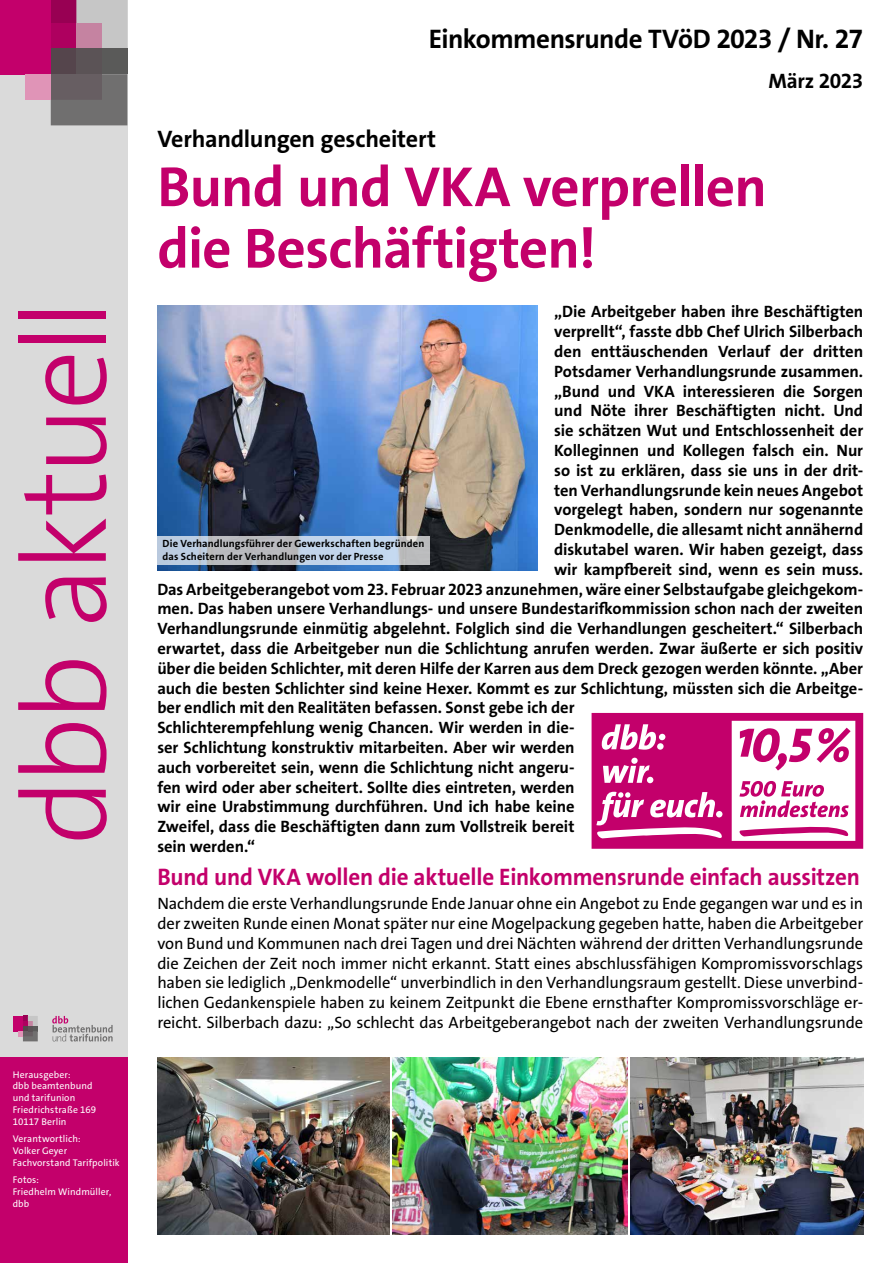
<style>
.page{position:relative;width:893px;height:1263px;background:#fff}
.page>*{position:absolute;margin:0;border:0;box-sizing:border-box;transform-origin:0 0}
.t1{font:300 120px "The Sans Os F";letter-spacing:-.045em;color:#c3006b}
.t2{font:700 57px/61.5px "The Sans Os F";letter-spacing:-.015em;color:#c3006b}
.t3{font:700 27px "The Sans Os F";letter-spacing:-.02em;color:#000}
.t4{font:700 24px "The Sans Os F";letter-spacing:-.01em;color:#c3006b;scale:.96 1}
.t5{font:700 24px "The Sans Os F";letter-spacing:-.01em;color:#000}
.t6{font:700 21px "The Sans Os F";letter-spacing:-.02em;color:#000}
.t7{font:700 16.5px "The Sans Os F";letter-spacing:-.005em;color:#000}
.t8{font:16.5px/19.8px "The Sans Os F";letter-spacing:-.01em;color:#000;text-align:justify}
.t9{font:700 10.5px/12.6px "The Sans Os F";letter-spacing:.01em;color:#000}
.t10{font:9.75px/11.7px "The Sans Os F";letter-spacing:.01em;color:#fff}
</style>
<div class="page">
<div style="left:0;top:0;width:127px;height:1263px;background:#dadada"></div>
<div style="left:0;top:0;width:51px;height:74px;background:#c3006b"></div>
<div style="left:51px;top:0;width:25px;height:23px;background:#980053"></div>
<div style="left:51px;top:23px;width:25px;height:26px;background:#ae005f"></div>
<div style="left:51px;top:49px;width:25px;height:25px;background:#55454c"></div>
<svg style="left:76px;top:0;width:51px;height:49px;background:#c3b1b9"></svg>
<div style="left:76px;top:49px;width:26px;height:25px;background:#5b5356"></div>
<div style="left:102px;top:49px;width:25px;height:25px;background:#5a5a59"></div>
<svg style="left:51px;top:74px;width:76px;height:51px;background:#6d696a"></svg>
<div style="left:25px;top:74px;width:26px;height:26px;background:#e094b7"></div>
<div style="left:0;top:1057px;width:127px;height:206px;background:#c3006b"></div>
<svg style="left:52px;top:1016px;width:61px;height:25px"></svg>
<div style="left:13px;top:1016px;width:10px;height:15px;background:#c3006b"></div>
<svg style="left:18px;top:1016px;width:20px;height:25px"></svg>
<img style="left:157px;top:305px;width:380px;height:265px">
<svg style="left:157px;top:536px;width:273px;height:29px;background:#bdc7d4"></svg>
<img style="left:157px;top:1057px;width:233px;height:177px">
<img style="left:630px;top:1057px;width:233px;height:177px">
<img style="left:393px;top:1057px;width:234px;height:177px">
<div style="left:592px;top:708px;width:271px;height:135px;background:linear-gradient(to right,#fdf7fa,#fdf7fa)"></div>
<svg style="left:592px;top:713px;width:271px;height:136px"></svg>
<h3 class="t3" style="left:429px;top:21px;width:436px">Einkommensrunde TVöD 2023 / Nr. 27</h3>
<p class="t6" style="left:768px;top:68px;width:96px">März 2023</p>
<h3 class="t5" style="left:157px;top:123px;width:280px">Verhandlungen gescheitert</h3>
<h2 class="t2" style="left:157px;top:157px;width:611px">Bund und VKA verprellen die Beschäftigten!</h2>
<h1 class="t1" style="left:-12px;top:845px;width:547px;rotate:-90deg">dbb aktuell</h1>
<p class="t7" style="left:554px;top:301px;width:311px">„Die Arbeitgeber haben ihre Beschäftigten</p>
<p class="t7" style="left:554px;top:321px;width:310px">verprellt“, fasste dbb Chef Ulrich Silberbach</p>
<p class="t7" style="left:554px;top:341px;width:310px">den enttäuschenden Verlauf der dritten</p>
<p class="t7" style="left:554px;top:361px;width:310px">Potsdamer Verhandlungsrunde zusammen.</p>
<p class="t7" style="left:554px;top:380px;width:310px">„Bund und VKA interessieren die Sorgen</p>
<p class="t7" style="left:554px;top:400px;width:311px">und Nöte ihrer Beschäftigten nicht. Und</p>
<p class="t7" style="left:554px;top:420px;width:310px">sie schätzen Wut und Entschlossenheit der</p>
<p class="t7" style="left:554px;top:440px;width:310px">Kolleginnen und Kollegen falsch ein. Nur</p>
<p class="t7" style="left:554px;top:460px;width:310px">so ist zu erklären, dass sie uns in der drit-</p>
<p class="t7" style="left:554px;top:479px;width:310px">ten Verhandlungsrunde kein neues Angebot</p>
<p class="t7" style="left:554px;top:499px;width:311px">vorgelegt haben, sondern nur sogenannte</p>
<p class="t7" style="left:554px;top:519px;width:310px">Denkmodelle, die allesamt nicht annähernd</p>
<p class="t7" style="left:554px;top:539px;width:311px">diskutabel waren. Wir haben gezeigt, dass</p>
<p class="t7" style="left:554px;top:559px;width:310px">wir kampfbereit sind, wenn es sein muss.</p>
<p class="t7" style="left:157px;top:578px;width:707px">Das Arbeitgeberangebot vom 23. Februar 2023 anzunehmen, wäre einer Selbstaufgabe gleichgekom-</p>
<p class="t7" style="left:157px;top:598px;width:707px">men. Das haben unsere Verhandlungs- und unsere Bundestarifkommission schon nach der zweiten</p>
<p class="t7" style="left:157px;top:618px;width:707px">Verhandlungsrunde einmütig abgelehnt. Folglich sind die Verhandlungen gescheitert.“ Silberbach</p>
<p class="t7" style="left:157px;top:638px;width:707px">erwartet, dass die Arbeitgeber nun die Schlichtung anrufen werden. Zwar äußerte er sich positiv</p>
<p class="t7" style="left:157px;top:658px;width:707px">über die beiden Schlichter, mit deren Hilfe der Karren aus dem Dreck gezogen werden könnte. „Aber</p>
<p class="t7" style="left:157px;top:677px;width:707px">auch die besten Schlichter sind keine Hexer. Kommt es zur Schlichtung, müssten sich die Arbeitge-</p>
<p class="t7" style="left:157px;top:697px;width:419px">ber endlich mit den Realitäten befassen. Sonst gebe ich der</p>
<p class="t7" style="left:157px;top:717px;width:419px">Schlichterempfehlung wenig Chancen. Wir werden in die-</p>
<p class="t7" style="left:157px;top:737px;width:419px">ser Schlichtung konstruktiv mitarbeiten. Aber wir werden</p>
<p class="t7" style="left:157px;top:757px;width:419px">auch vorbereitet sein, wenn die Schlichtung nicht angeru-</p>
<p class="t7" style="left:157px;top:776px;width:419px">fen wird oder aber scheitert. Sollte dies eintreten, werden</p>
<p class="t7" style="left:157px;top:796px;width:419px">wir eine Urabstimmung durchführen. Und ich habe keine</p>
<p class="t7" style="left:157px;top:816px;width:419px">Zweifel, dass die Beschäftigten dann zum Vollstreik bereit</p>
<p class="t7" style="left:157px;top:836px;width:99px">sein werden.“</p>
<h3 class="t4" style="left:157px;top:861px;width:733px">Bund und VKA wollen die aktuelle Einkommensrunde einfach aussitzen</h3>
<p class="t8" style="left:157px;top:894px;width:707px">Nachdem die erste Verhandlungsrunde Ende Januar ohne ein Angebot zu Ende gegangen war und es in der zweiten Runde einen Monat später nur eine Mogelpackung gegeben hatte, haben die Arbeitgeber von Bund und Kommunen nach drei Tagen und drei Nächten während der dritten Verhandlungsrunde die Zeichen der Zeit noch immer nicht erkannt. Statt eines abschlussfähigen Kompromissvorschlags haben sie lediglich „Denkmodelle“ unverbindlich in den Verhandlungsraum gestellt. Diese unverbind&shy;lichen Gedankenspiele haben zu keinem Zeitpunkt die Ebene ernsthafter Kompromissvorschläge er&shy;reicht. Silberbach dazu: „So schlecht das Arbeitgeberangebot nach der zweiten Verhandlungsrunde</p>
<p class="t9" style="left:163px;top:537px;width:263px">Die Verhandlungsführer der Gewerkschaften begründen das Scheitern der Verhandlungen vor der Presse</p>
<p class="t10" style="left:13px;top:1069px;width:85px">Herausgeber:<br>dbb beamtenbund und tarifunion<br>Friedrichstraße 169<br>10117 Berlin</p>
<p class="t10" style="left:13px;top:1133px;width:108px">Verantwortlich:<br>Volker Geyer<br>Fachvorstand Tarifpolitik</p>
<p class="t10" style="left:13px;top:1174px;width:100px">Fotos:<br>Friedhelm Windmüller, dbb</p>
</div>
